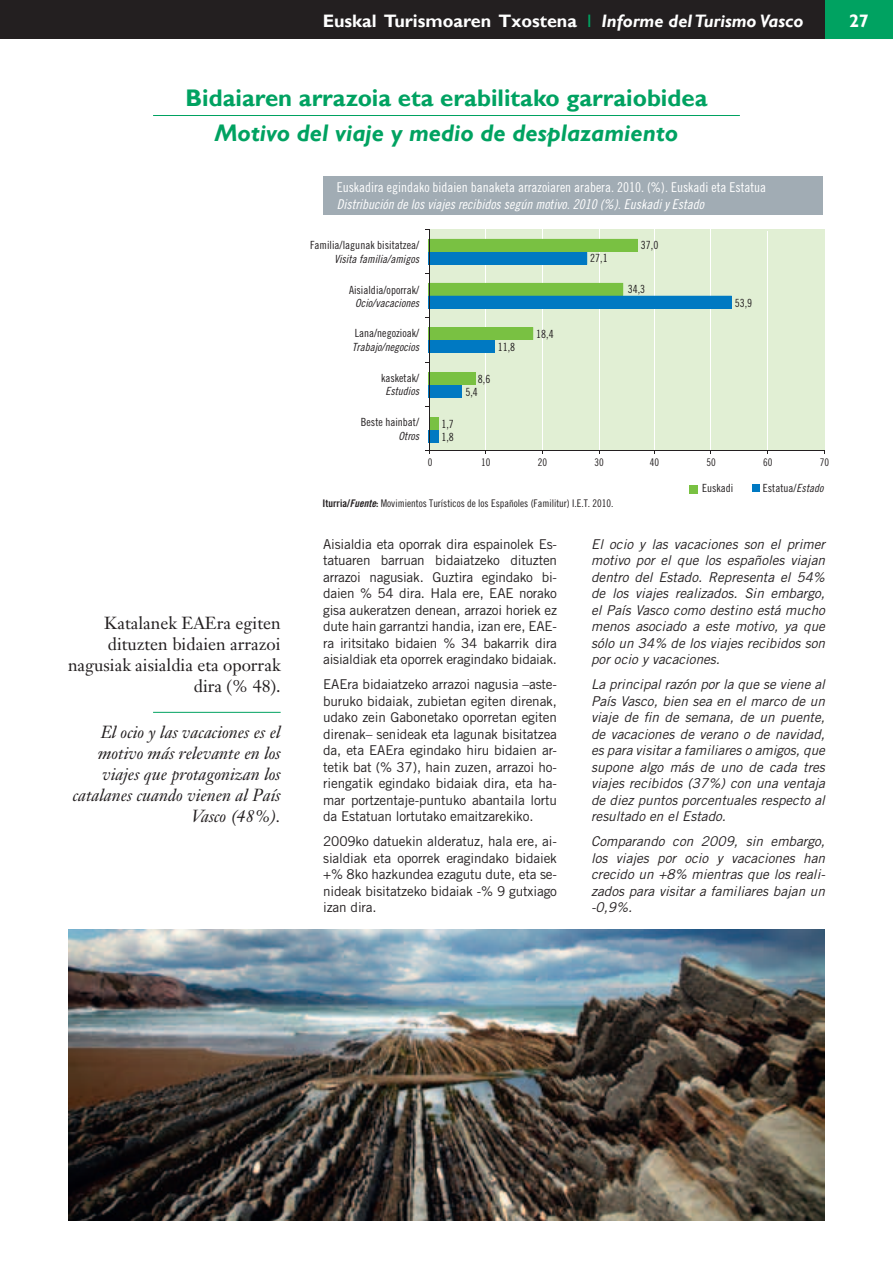
<style>
.page{position:relative;width:893px;height:1263px;background:#fff}
.page>*{position:absolute;margin:0;border:0;box-sizing:border-box;transform-origin:0 0}
.t1{font:700 24px "Gill Sans";color:#00a261}
.t2{font:italic 700 24px "Gill Sans";color:#00a261}
.t3{font:700 18px "Gill Sans";color:#fff}
.t4{font:italic 17.25px/21px "Janson Text";color:#231f20;text-align:right}
.t5{font:17.25px/21px "Janson Text";color:#231f20;text-align:right}
.t6{font:13.5px/16.5px "Trade Gothic";letter-spacing:-.01em;color:#231f20;text-align:justify}
.t7{font:italic 13.5px/16.5px "Trade Gothic";color:#231f20;text-align:justify}
.t8{font:13.5px "Trade Gothic Cond Eighteen";color:#fff}
.t9{font:13.5px "Trade Gothic Cond Eighteen Obl";color:#fff}
.t10{font:11.25px/13.5px "Trade Gothic Cond Eighteen";color:#231f20}
.t11{font:11.25px "Trade Gothic Cond Eighteen Obl";color:#231f20}
.t12{font:10.5px "Trade Gothic Cond Eighteen";color:#231f20}
.s1{font-weight:400;color:#00a261}
.s2{font-style:italic}
.s3{font-family:"Trade Gothic Cond Eighteen Obl"}
.s4{font-family:"Trade Gothic Bold Cond Twenty"}
.s5{font-family:"Trade Gothic Bold Cond Twenty Obl"}
</style>
<div class="page">
<div style="left:824px;top:0;width:69px;height:39px;background:#00a261"></div>
<div style="left:0;top:0;width:825px;height:38px;background:#231f20"></div>
<hr style="left:153px;top:115px;width:587px;height:1px;background:#00a261">
<hr style="left:153px;top:712px;width:128px;height:1px;background:#00a261">
<div style="left:429px;top:229px;width:395px;height:222px;background:#e1efd4"></div>
<div style="left:324px;top:176px;width:499px;height:38px;background:#a1acb4"></div>
<hr style="left:485px;top:229px;width:1px;height:222px;background:#fff">
<hr style="left:542px;top:229px;width:1px;height:222px;background:#fff">
<hr style="left:599px;top:229px;width:1px;height:222px;background:#fff">
<hr style="left:654px;top:229px;width:1px;height:222px;background:#fff">
<hr style="left:710px;top:229px;width:1px;height:222px;background:#fff">
<hr style="left:767px;top:231px;width:1px;height:221px;background:#fff">
<div style="left:689px;top:485px;width:9px;height:8px;background:#79c142"></div>
<div style="left:752px;top:485px;width:7px;height:7px;background:#0079c2"></div>
<svg style="left:430px;top:239px;width:208px;height:25px"></svg>
<svg style="left:430px;top:283px;width:302px;height:25px"></svg>
<svg style="left:430px;top:327px;width:103px;height:26px"></svg>
<div style="left:429px;top:372px;width:47px;height:13px;background:#79c142"></div>
<div style="left:429px;top:385px;width:33px;height:13px;background:#0079c2"></div>
<div style="left:429px;top:430px;width:10px;height:13px;background:#0079c2"></div>
<div style="left:429px;top:417px;width:10px;height:13px;background:#79c142"></div>
<hr style="left:429px;top:450px;width:395px;height:1px;background:#231f20">
<hr style="left:429px;top:229px;width:1px;height:222px;background:#231f20">
<img style="left:68px;top:930px;width:756px;height:290px">
<h2 class="t3" style="left:323px;top:10px;width:482px">Euskal Turismoaren Txostena <span class="s1">Ӏ</span> <span class="s2">Informe del Turismo Vasco</span></h2>
<h2 class="t3" style="left:849px;top:10px;width:21px">27</h2>
<h1 class="t1" style="left:185px;top:83px;width:523px">Bidaiaren arrazoia eta erabilitako garraiobidea</h1>
<h1 class="t2" style="left:215px;top:119px;width:465px">Motivo del viaje y medio de desplazamiento</h1>
<p class="t8" style="left:337px;top:180px;width:431px">Euskadira egindako bidaien banaketa arrazoiaren arabera. 2010. (%). Euskadi eta Estatua</p>
<p class="t9" style="left:337px;top:196px;width:369px">Distribución de los viajes recibidos según motivo. 2010 (%). Euskadi y Estado</p>
<p class="t10" style="left:310px;top:238px;width:111px">Familia/lagunak bisitatzea/</p>
<p class="t11" style="left:334px;top:252px;width:87px">Visita familia/amigos</p>
<p class="t10" style="left:590px;top:251px;width:19px">27,1</p>
<p class="t10" style="left:641px;top:238px;width:19px">37,0</p>
<p class="t10" style="left:349px;top:283px;width:72px">Aisialdia/oporrak/</p>
<p class="t11" style="left:355px;top:297px;width:65px">Ocio/vacaciones</p>
<p class="t10" style="left:628px;top:282px;width:19px">34,3</p>
<p class="t10" style="left:735px;top:296px;width:19px">53,9</p>
<p class="t10" style="left:355px;top:327px;width:66px">Lana/negozioak/</p>
<p class="t11" style="left:352px;top:340px;width:69px">Trabajo/negocios</p>
<p class="t10" style="left:381px;top:371px;width:40px">kasketak/</p>
<p class="t11" style="left:385px;top:385px;width:35px">Estudios</p>
<p class="t10" style="left:361px;top:415px;width:60px">Beste hainbat/</p>
<p class="t11" style="left:399px;top:429px;width:22px">Otros</p>
<p class="t10" style="left:441px;top:417px;width:14px">1,7</p>
<p class="t10" style="left:441px;top:430px;width:14px">1,8</p>
<p class="t10" style="left:465px;top:372px;width:27px;text-indent:13px">8,6<br>5,4</p>
<p class="t10" style="left:498px;top:340px;width:19px">11,8</p>
<p class="t10" style="left:536px;top:327px;width:19px">18,4</p>
<p class="t12" style="left:428px;top:456px;width:6px">0</p>
<p class="t12" style="left:481px;top:456px;width:11px">10</p>
<p class="t12" style="left:538px;top:456px;width:11px">20</p>
<p class="t12" style="left:595px;top:456px;width:11px">30</p>
<p class="t12" style="left:650px;top:456px;width:11px">40</p>
<p class="t12" style="left:706px;top:456px;width:11px">50</p>
<p class="t12" style="left:763px;top:456px;width:11px">60</p>
<p class="t12" style="left:820px;top:456px;width:11px">70</p>
<p class="t10" style="left:702px;top:481px;width:33px">Euskadi</p>
<p class="t10" style="left:763px;top:481px;width:62px">Estatua/<span class="s3">Estado</span></p>
<p class="t5" style="left:68px;top:612px;width:214px">Katalanek EAEra egiten dituzten bidaien arrazoi nagusiak aisialdia eta oporrak dira (% 48).</p>
<p class="t4" style="left:73px;top:722px;width:209px">El ocio y las vacaciones es el motivo más relevante en los viajes que protagonizan los catalanes cuando vienen al País<br>Vasco (48%).</p>
<p class="t12" style="left:322px;top:497px;width:292px"><span class="s4">Iturria/</span><span class="s5">Fuente</span><span class="s4">:</span> Movimientos Turísticos de los Españoles (Familitur) I.E.T. 2010.</p>
<p class="t6" style="left:323px;top:535px;width:235px">Aisialdia eta oporrak dira espainolek Es&shy;tatuaren barruan bidaiatzeko dituzten arrazoi nagusiak. Guztira egindako bi&shy;daien % 54 dira. Hala ere, EAE norako gisa aukeratzen denean, arrazoi horiek ez dute hain garrantzi handia, izan ere, EAE&shy;ra iritsitako bidaien % 34 bakarrik dira aisialdiak eta oporrek eragindako bidaiak.</p>
<p class="t6" style="left:323px;top:676px;width:235px">EAEra bidaiatzeko arrazoi nagusia –aste&shy;buruko bidaiak, zubietan egiten direnak, udako zein Gabonetako oporretan egiten direnak– senideak eta lagunak bisitatzea da, eta EAEra egindako hiru bidaien ar&shy;tetik bat (% 37), hain zuzen, arrazoi ho&shy;riengatik egindako bidaiak dira, eta ha&shy;mar portzentaje-puntuko abantaila lortu da Estatuan lortutako emaitzarekiko.</p>
<p class="t6" style="left:323px;top:833px;width:235px">2009ko datuekin alderatuz, hala ere, ai&shy;sialdiak eta oporrek eragindako bidaiek +% 8ko hazkundea ezagutu dute, eta se&shy;nideak bisitatzeko bidaiak -% 9 gutxiago izan dira.</p>
<p class="t7" style="left:591px;top:535px;width:235px">El ocio y las vacaciones son el primer motivo por el que los españoles viajan dentro del Estado. Representa el 54% de los viajes realizados. Sin embargo, el País Vasco como destino está mucho menos asociado a este motivo, ya que sólo un 34% de los viajes recibidos son por ocio y vacaciones.</p>
<p class="t7" style="left:591px;top:676px;width:235px">La principal razón por la que se viene al País Vasco, bien sea en el marco de un viaje de fin de semana, de un puente, de vacaciones de verano o de navidad, es para visitar a familiares o amigos, que supone algo más de uno de cada tres viajes recibidos (37%) con una ventaja de diez puntos porcentuales respecto al resultado en el Estado.</p>
<p class="t7" style="left:591px;top:833px;width:236px">Comparando con 2009, sin embargo, los viajes por ocio y vacaciones han crecido un +8% mientras que los reali&shy;zados para visitar a familiares bajan un -0,9%.</p>
</div>
